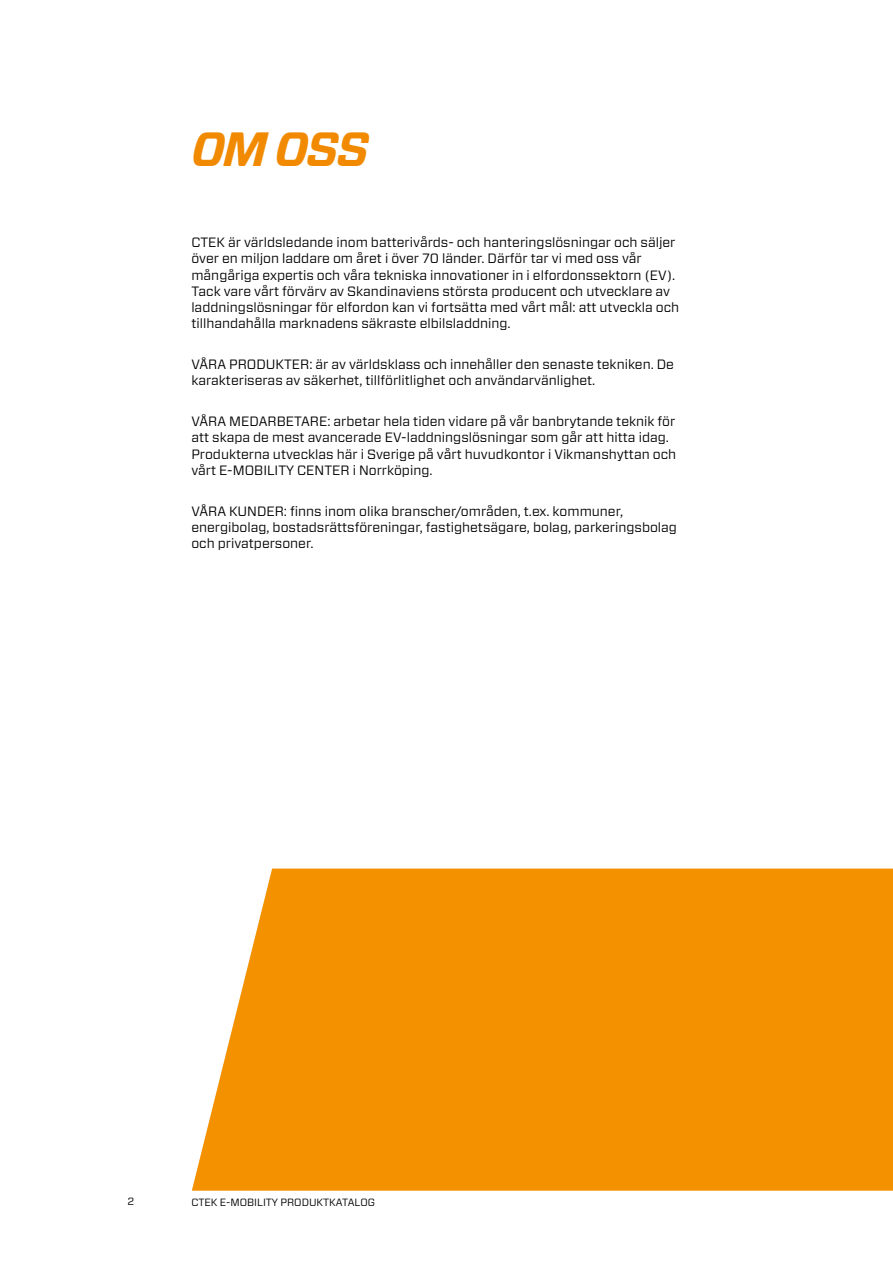
<style>
.page{position:relative;width:893px;height:1263px;background:#fff}
.page>*{position:absolute;margin:0;border:0;box-sizing:border-box;transform-origin:0 0}
.t1{font:italic 700 48px "Forza";color:#f18a00}
.t2{font:13.5px/16.2px "Forza";color:#000}
.t3{font:10.5px "Forza";color:#000}
</style>
<div class="page">
<div style="left:192px;top:868px;width:701px;height:323px;background:#f39100"></div>
<h1 class="t1" style="left:191px;top:117px;width:179px">OM OSS</h1>
<p class="t2" style="left:191px;top:234px;width:489px">CTEK är världsledande inom batterivårds- och hanteringslösningar och säljer över en miljon laddare om året i över 70 länder. Därför tar vi med oss vår mångåriga expertis och våra tekniska innovationer in i elfordonssektorn (EV).<br>Tack vare vårt förvärv av Skandinaviens största producent och utvecklare av laddningslösningar för elfordon kan vi fortsätta med vårt mål: att utveckla och tillhandahålla marknadens säkraste elbilsladdning.</p>
<p class="t2" style="left:191px;top:356px;width:484px">VÅRA PRODUKTER: är av världsklass och innehåller den senaste tekniken. De karakteriseras av säkerhet, tillförlitlighet och användarvänlighet.</p>
<p class="t2" style="left:191px;top:413px;width:486px">VÅRA MEDARBETARE: arbetar hela tiden vidare på vår banbrytande teknik för att skapa de mest avancerade EV-laddningslösningar som går att hitta idag.<br>Produkterna utvecklas här i Sverige på vårt huvudkontor i Vikmanshyttan och vårt E-MOBILITY CENTER i Norrköping.</p>
<p class="t2" style="left:191px;top:503px;width:487px">VÅRA KUNDER: finns inom olika branscher/områden, t.ex. kommuner, energibolag, bostadsrättsföreningar, fastighetsägare, bolag, parkeringsbolag och privatpersoner.</p>
<p class="t3" style="left:128px;top:1194px;width:8px">2</p>
<p class="t3" style="left:191px;top:1195px;width:185px">CTEK E-MOBILITY PRODUKTKATALOG</p>
</div>
